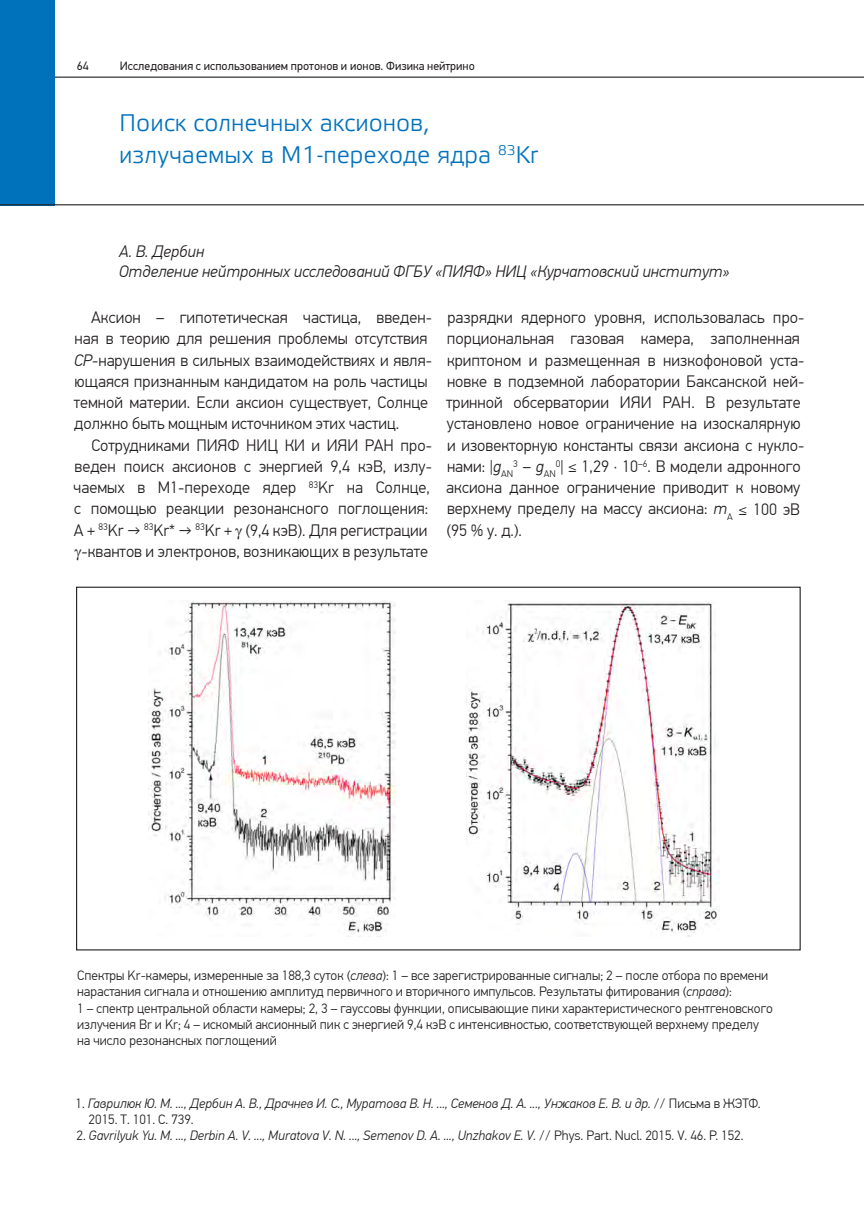
<style>
.page{position:relative;width:864px;height:1217px;background:#fff}
.page>*{position:absolute;margin:0;border:0;box-sizing:border-box;transform-origin:0 0}
.t1{font:24px/32px "Etelka Lig";color:#0072bc}
.t2{font:300 16.5px/21.3px "PF Din Text Pro";color:#231f20}
.t3{font:italic 300 16.5px/19.8px "PF Din Text Pro";color:#231f20}
.t4{font:300 13.5px/16.2px "PF Din Text Pro";color:#231f20}
.t5{font:italic 300 13.5px/16.2px "PF Din Text Pro";color:#231f20}
.t6{font:12px "PF Din Text Pro";color:#231f20}
.t7{font:300 9.6px "PF Din Text Pro";color:#231f20}
.s1{font-style:italic}
.s2{font-style:normal}
</style>
<div class="page">
<hr style="left:0;top:77px;width:863px;height:1px;background:#231f20">
<div style="left:0;top:0;width:55px;height:205px;background:#0072bc"></div>
<hr style="left:0;top:204px;width:863px;height:1px;background:#231f20">
<img style="left:149px;top:600px;width:246px;height:334px">
<img style="left:466px;top:600px;width:252px;height:336px">
<p class="t6" style="left:77px;top:59px;width:13px">64</p>
<p class="t6" style="left:120px;top:59px;width:356px">Исследования с использованием протонов и ионов. Физика нейтрино</p>
<h1 class="t1" style="left:119px;top:107px;width:420px">Поиск солнечных аксионов, излучаемых в М1-переходе ядра <sup>83</sup>Kr</h1>
<p class="t3" style="left:119px;top:242px;width:612px">А. В. Дербин<br>Отделение нейтронных исследований ФГБУ «ПИЯФ» НИЦ «Курчатовский институт»</p>
<p class="t2" style="left:74px;top:307px;width:359px;text-indent:18px">Аксион – гипотетическая частица, введен&shy;ная в теорию для решения проблемы отсутствия <span class="s1">СР</span>-нарушения в сильных взаимодействиях и явля&shy;ющаяся признанным кандидатом на роль частицы темной материи. Если аксион существует, Солнце должно быть мощным источником этих частиц.</p>
<p class="t2" style="left:74px;top:434px;width:360px;text-align:right">Сотрудниками ПИЯФ НИЦ КИ и ИЯИ РАН про&shy;веден поиск аксионов с энергией 9,4 кэВ, излу&shy;чаемых в М1-переходе ядер <sup>83</sup>Kr на Солнце, с помощью реакции резонансного поглощения:<br>A + <sup>83</sup>Kr → <sup>83</sup>Kr* → <sup>83</sup>Kr + (9,4 кэВ). Для регистрации -квантов и электронов, возникающих в результате</p>
<p class="t2" style="left:446px;top:307px;width:359px">разрядки ядерного уровня, использовалась про&shy;порциональная газовая камера, заполненная криптоном и размещенная в низкофоновой уста&shy;новке в подземной лаборатории Баксанской ней&shy;тринной обсерватории ИЯИ РАН. В результате установлено новое ограничение на изоскалярную и изовекторную константы связи аксиона с нукло&shy;нами: |<span class="s1">g</span><sub>AN</sub></p>
<p class="t2" style="left:446px;top:456px;width:356px;text-align:justify;text-indent:110px"><sup>0</sup>| ≤ 1,29 · 10<sup>–6</sup>. В модели адронного аксиона данное ограничение приводит к новому верхнему пределу на массу аксиона: <span class="s1">m</span><sub>A</sub> ≤ 100 эВ (95 % у. д.).</p>
<p class="t7" style="left:513px;top:468px;width:44px">3 <sup>–</sup> <sup>g</sup>AN</p>
<p class="t4" style="left:77px;top:967px;width:697px">Спектры Kr-камеры, измеренные за 188,3 суток (<span class="s1">слева</span>): 1 – все зарегистрированные сигналы; 2 – после отбора по времени нарастания сигнала и отношению амплитуд первичного и вторичного импульсов. Результаты фитирования (<span class="s1">справа</span>):<br>1 – спектр центральной области камеры; 2, 3 – гауссовы функции, описывающие пики характеристического рентгеновского излучения Br и Kr; 4 – искомый аксионный пик с энергией 9,4 кэВ с интенсивностью, соответствующей верхнему пределу на число резонансных поглощений</p>
<p class="t5" style="left:89px;top:1095px;width:673px;text-indent:-13px"><span class="s2">1.</span> Гаврилюк Ю. М. ..., Дербин А. В., Драчнев И. С., Муратова В. Н. ..., Семенов Д. А. ..., Унжаков Е. В. и др. <span class="s2">// Письма в ЖЭТФ.<br>2015. Т. 101. С. 739.</span></p>
<p class="t5" style="left:77px;top:1127px;width:668px"><span class="s2">2.</span> Gavrilyuk Yu. M. ..., Derbin A. V. ..., Muratova V. N. ..., Semenov D. A. ..., Unzhakov E. V. <span class="s2">// Phys. Part. Nucl. 2015. V. 46. P. 152.</span></p>
</div>
